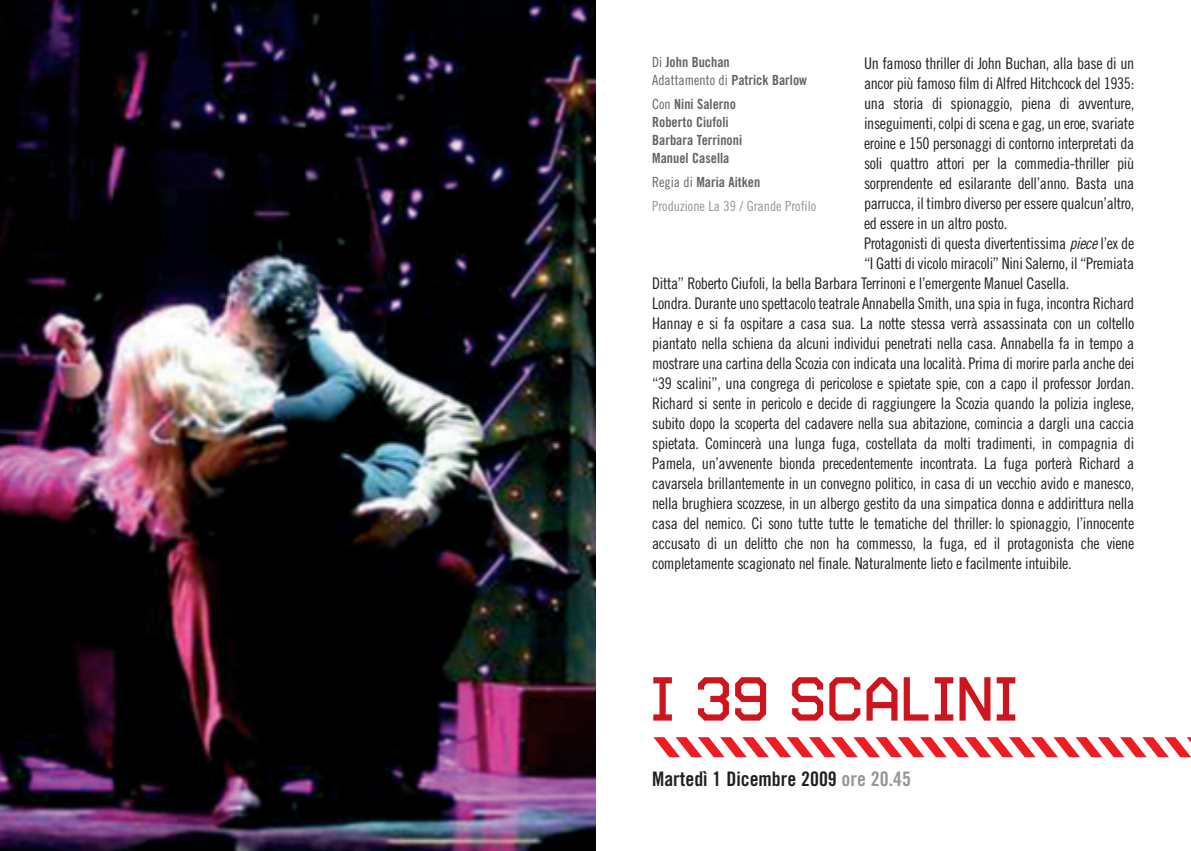
<style>
.page{position:relative;width:1191px;height:851px;background:#fff}
.page>*{position:absolute;margin:0;border:0;box-sizing:border-box;transform-origin:0 0}
.t1{font:62px "Autobahn";color:#cd151d}
.t2{font:20px "Trade Gothic Bold Cond Twenty";color:#231f20}
.t3{font:16px "Trade Gothic Cond Eighteen";letter-spacing:-.02em;color:#231f20}
.t4{font:14px/18px "Trade Gothic Bold Cond Twenty";color:#636366}
.t5{font:14px "Trade Gothic Cond Eighteen";color:#939598}
.t6{font:14px "Trade Gothic Cond Eighteen";color:#636366}
.s1{font-style:italic}
.s2{font-family:"Trade Gothic Cond Eighteen"}
.s3{font-family:"Trade Gothic Bold Cond Twenty"}
.s4{color:#939598}
</style>
<div class="page">
<svg style="left:653px;top:737px;width:538px;height:20px"></svg>
<img style="left:0;top:0;width:595px;height:850px">
<p class="t3" style="left:864px;top:57px;width:272px">Un famoso thriller di John Buchan, alla base di un</p>
<p class="t3" style="left:864px;top:77px;width:272px">ancor più famoso film di Alfred Hitchcock del 1935:</p>
<p class="t3" style="left:864px;top:97px;width:272px">una storia di spionaggio, piena di avventure,</p>
<p class="t3" style="left:864px;top:117px;width:272px">inseguimenti, colpi di scena e gag, un eroe, svariate</p>
<p class="t3" style="left:864px;top:137px;width:272px">eroine e 150 personaggi di contorno interpretati da</p>
<p class="t3" style="left:864px;top:157px;width:272px">soli quattro attori per la commedia-thriller più</p>
<p class="t3" style="left:864px;top:177px;width:272px">sorprendente ed esilarante dell’anno. Basta una</p>
<p class="t3" style="left:864px;top:197px;width:272px">parrucca, il timbro diverso per essere qualcun’altro,</p>
<p class="t3" style="left:864px;top:217px;width:145px">ed essere in un altro posto.</p>
<p class="t3" style="left:864px;top:237px;width:272px">Protagonisti di questa divertentissima <span class="s1">piece</span>l’ex de</p>
<p class="t3" style="left:864px;top:257px;width:272px">“I Gatti di vicolo miracoli” Nini Salerno, il “Premiata</p>
<p class="t3" style="left:652px;top:277px;width:419px">Ditta” Roberto Ciufoli, la bella Barbara Terrinoni e l’emergente Manuel Casella.</p>
<p class="t3" style="left:652px;top:297px;width:483px">Londra. Durante uno spettacolo teatrale Annabella Smith, una spia in fuga, incontra Richard</p>
<p class="t3" style="left:652px;top:317px;width:483px">Hannay e si fa ospitare a casa sua. La notte stessa verrà assassinata con un coltello</p>
<p class="t3" style="left:652px;top:337px;width:483px">piantato nella schiena da alcuni individui penetrati nella casa. Annabella fa in tempo a</p>
<p class="t3" style="left:652px;top:357px;width:483px">mostrare una cartina della Scozia con indicata una località. Prima di morire parla anche dei</p>
<p class="t3" style="left:652px;top:377px;width:483px">“39 scalini”, una congrega di pericolose e spietate spie, con a capo il professor Jordan.</p>
<p class="t3" style="left:652px;top:397px;width:483px">Richard si sente in pericolo e decide di raggiungere la Scozia quando la polizia inglese,</p>
<p class="t3" style="left:652px;top:417px;width:483px">subito dopo la scoperta del cadavere nella sua abitazione, comincia a dargli una caccia</p>
<p class="t3" style="left:652px;top:437px;width:483px">spietata. Comincerà una lunga fuga, costellata da molti tradimenti, in compagnia di</p>
<p class="t3" style="left:652px;top:457px;width:483px">Pamela, un’avvenente bionda precedentemente incontrata. La fuga porterà Richard a</p>
<p class="t3" style="left:652px;top:477px;width:483px">cavarsela brillantemente in un convegno politico, in casa di un vecchio avido e manesco,</p>
<p class="t3" style="left:652px;top:497px;width:483px">nella brughiera scozzese, in un albergo gestito da una simpatica donna e addirittura nella</p>
<p class="t3" style="left:652px;top:517px;width:483px">casa del nemico. Ci sono tutte tutte le tematiche del thriller: lo spionaggio, l’innocente</p>
<p class="t3" style="left:652px;top:537px;width:483px">accusato di un delitto che non ha commesso, la fuga, ed il protagonista che viene</p>
<p class="t3" style="left:652px;top:557px;width:421px">completamente scagionato nel finale. Naturalmente lieto e facilmente intuibile.</p>
<p class="t4" style="left:652px;top:54px;width:79px"><span class="s2">Di</span> John Buchan</p>
<p class="t6" style="left:652px;top:75px;width:156px">Adattamento di <span class="s3">Patrick Barlow</span></p>
<p class="t4" style="left:652px;top:96px;width:91px"><span class="s2">Con</span> Nini Salerno<br>Roberto Ciufoli<br>Barbara Terrinoni<br>Manuel Casella</p>
<p class="t4" style="left:652px;top:174px;width:110px"><span class="s2">Regia di</span> Maria Aitken</p>
<p class="t5" style="left:652px;top:201px;width:165px">Produzione La 39 / Grande Profilo</p>
<h1 class="t1" style="left:650px;top:662px;width:370px">I 39 SCALINI</h1>
<p class="t2" style="left:652px;top:771px;width:260px">Martedì 1 Dicembre 2009 <span class="s4">ore 20.45</span></p>
</div>
